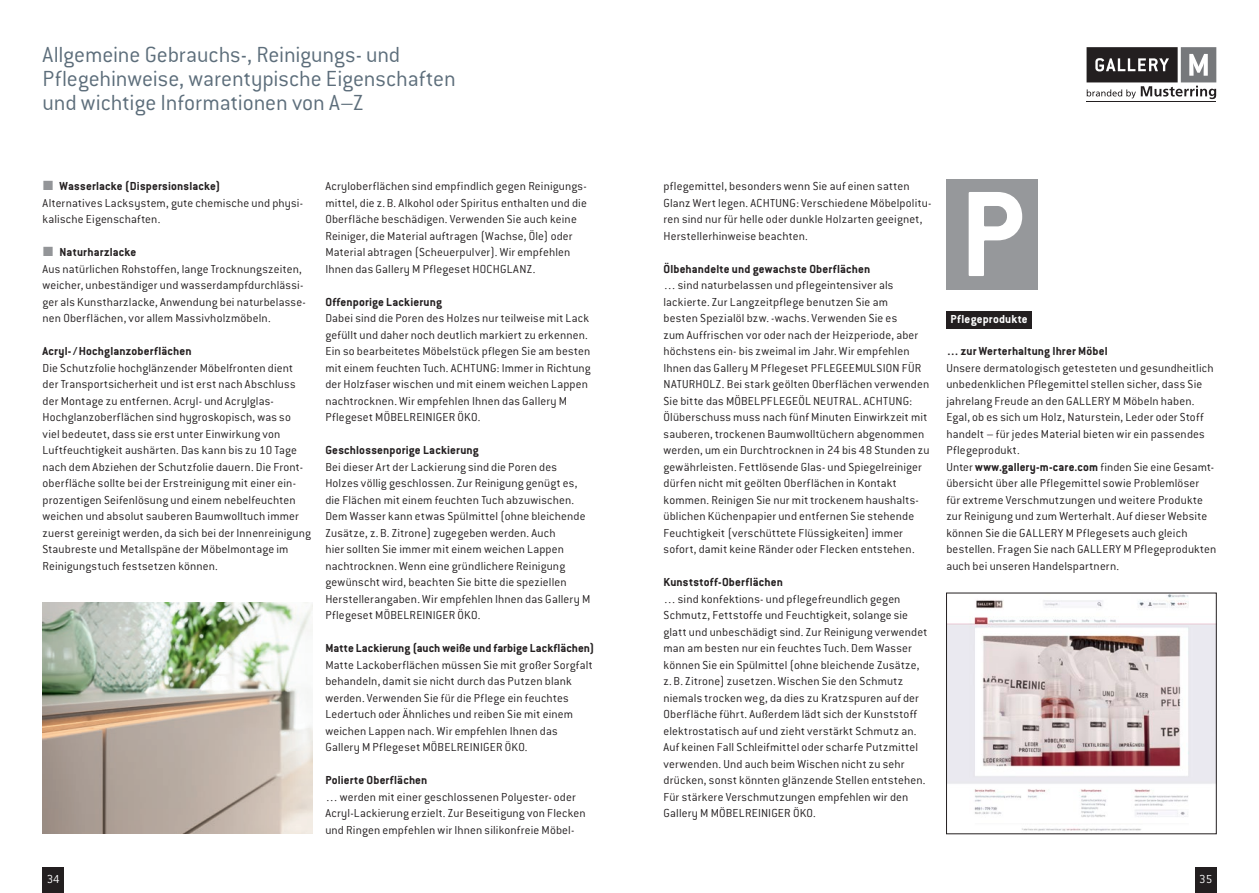
<style>
.page{position:relative;width:1259px;height:893px;background:#fff}
.page>*{position:absolute;margin:0;border:0;box-sizing:border-box;transform-origin:0 0}
.t1{font:700 133.5px "Conduit ITC Std";color:#fff}
.t2{font:300 24px/24px "Conduit ITC Std";letter-spacing:-.005em;color:#5d6e7b}
.t3{font:300 12.75px/16.5px "Conduit ITC Std";letter-spacing:.01em;color:#231f20}
.t4{font:700 12.75px "Conduit ITC Std";letter-spacing:.01em;color:#231f20}
.t5{font:700 12.75px "Conduit ITC Std";letter-spacing:.015em;color:#fff}
.t6{font:300 12.75px "Conduit ITC Std";color:#fff}
.s1{font-weight:700}
</style>
<div class="page">
<div style="left:43px;top:867px;width:21px;height:26px;background:#231f20"></div>
<div style="left:1195px;top:867px;width:21px;height:26px;background:#231f20"></div>
<svg style="left:1086px;top:47px;width:130px;height:52px"></svg>
<hr style="left:1086px;top:101px;width:130px;height:1px;background:#231f20">
<img style="left:43px;top:603px;width:270px;height:231px">
<div style="left:946px;top:179px;width:91px;height:110px;background:#96989b"></div>
<img style="left:948px;top:595px;width:266px;height:236px">
<div style="left:946px;top:311px;width:86px;height:17px;background:#231f20"></div>
<h2 class="t2" style="left:43px;top:42px;width:415px">Allgemeine Gebrauchs-, Reinigungs- und<br>Pflegehinweise, warentypische Eigenschaften und wichtige Informationen von A–Z</h2>
<p class="t4" style="left:60px;top:179px;width:162px">Wasserlacke (Dispersionslacke)</p>
<p class="t3" style="left:43px;top:194px;width:262px">Alternatives Lacksystem, gute chemische und physi&shy;kalische Eigenschaften.</p>
<p class="t4" style="left:60px;top:245px;width:78px">Naturharzlacke</p>
<p class="t3" style="left:43px;top:260px;width:265px">Aus natürlichen Rohstoffen, lange Trocknungszeiten, weicher, unbeständiger und wasserdampfdurchlässi&shy;ger als Kunstharzlacke, Anwendung bei naturbelasse&shy;nen Oberflächen, vor allem Massivholzmöbeln.</p>
<p class="t4" style="left:43px;top:344px;width:151px">Acryl-/Hochglanzoberflächen</p>
<p class="t3" style="left:43px;top:359px;width:270px">Die Schutzfolie hochglänzender Möbelfronten dient der Transportsicherheit und ist erst nach Abschluss der Montage zu entfernen. Acryl- und Acrylglas-Hochglanzoberflächen sind hygroskopisch, was so viel bedeutet, dass sie erst unter Einwirkung von Luftfeuchtigkeit aushärten. Das kann bis zu 10 Tage nach dem Abziehen der Schutzfolie dauern. Die Front&shy;oberfläche sollte bei der Erstreinigung mit einer ein&shy;prozentigen Seifenlösung und einem nebelfeuchten weichen und absolut sauberen Baumwolltuch immer zuerst gereinigt werden, da sich bei der Innenreinigung Staubreste und Metallspäne der Möbelmontage im Reinigungstuch festsetzen können.</p>
<p class="t3" style="left:325px;top:178px;width:263px">Acryloberflächen sind empfindlich gegen Reinigungs&shy;mittel, die z.B. Alkohol oder Spiritus enthalten und die Oberfläche beschädigen. Verwenden Sie auch keine Reiniger, die Material auftragen (Wachse, Öle) oder Material abtragen (Scheuerpulver). Wir empfehlen Ihnen das Gallery M Pflegeset HOCHGLANZ.</p>
<p class="t4" style="left:325px;top:294px;width:118px">Offenporige Lackierung</p>
<p class="t3" style="left:325px;top:310px;width:267px">Dabei sind die Poren des Holzes nur teilweise mit Lack gefüllt und daher noch deutlich markiert zu erkennen.<br>Ein so bearbeitetes Möbelstück pflegen Sie am besten mit einem feuchten Tuch. ACHTUNG: Immer in Richtung der Holzfaser wischen und mit einem weichen Lappen nachtrocknen. Wir empfehlen Ihnen das Gallery M Pflegeset MÖBELREINIGER ÖKO.</p>
<p class="t4" style="left:325px;top:443px;width:155px">Geschlossenporige Lackierung</p>
<p class="t3" style="left:325px;top:458px;width:266px">Bei dieser Art der Lackierung sind die Poren des Holzes völlig geschlossen. Zur Reinigung genügt es, die Flächen mit einem feuchten Tuch abzuwischen.<br>Dem Wasser kann etwas Spülmittel (ohne bleichende Zusätze, z.B. Zitrone) zugegeben werden. Auch<br>hier sollten Sie immer mit einem weichen Lappen nachtrocknen. Wenn eine gründlichere Reinigung gewünscht wird, beachten Sie bitte die speziellen Herstellerangaben. Wir empfehlen Ihnen das Gallery M Pflegeset MÖBELREINIGER ÖKO.</p>
<p class="t4" style="left:325px;top:641px;width:271px">Matte Lackierung (auch weiße und farbige Lackflächen)</p>
<p class="t3" style="left:325px;top:656px;width:269px">Matte Lackoberflächen müssen Sie mit großer Sorgfalt behandeln, damit sie nicht durch das Putzen blank werden. Verwenden Sie für die Pflege ein feuchtes Ledertuch oder Ähnliches und reiben Sie mit einem weichen Lappen nach. Wir empfehlen Ihnen das Gallery M Pflegeset MÖBELREINIGER ÖKO.</p>
<p class="t4" style="left:325px;top:773px;width:104px">Polierte Oberflächen</p>
<p class="t3" style="left:325px;top:788px;width:262px">…werden mit einer geschlossenen Polyester- oder<br>Acryl-Lackierung erzielt. Zur Beseitigung von Flecken und Ringen empfehlen wir Ihnen silikonfreie Möbel-</p>
<p class="t3" style="left:663px;top:178px;width:269px">pflegemittel, besonders wenn Sie auf einen satten Glanz Wert legen. ACHTUNG: Verschiedene Möbelpolitu&shy;ren sind nur für helle oder dunkle Holzarten geeignet, Herstellerhinweise beachten.</p>
<p class="t4" style="left:663px;top:261px;width:208px">Ölbehandelte und gewachste Oberflächen</p>
<p class="t3" style="left:663px;top:277px;width:267px">…sind naturbelassen und pflegeintensiver als lackierte. Zur Langzeitpflege benutzen Sie am<br>besten Spezialöl bzw. -wachs. Verwenden Sie es<br>zum Auffrischen vor oder nach der Heizperiode, aber höchstens ein- bis zweimal im Jahr. Wir empfehlen Ihnen das Gallery M Pflegeset PFLEGEEMULSION FÜR NATURHOLZ. Bei stark geölten Oberflächen verwenden Sie bitte das MÖBELPFLEGEÖL NEUTRAL. ACHTUNG:<br>Ölüberschuss muss nach fünf Minuten Einwirkzeit mit sauberen, trockenen Baumwolltüchern abgenommen werden, um ein Durchtrocknen in 24 bis 48 Stunden zu gewährleisten. Fettlösende Glas- und Spiegelreiniger dürfen nicht mit geölten Oberflächen in Kontakt kommen. Reinigen Sie nur mit trockenem haushalts&shy;üblichen Küchenpapier und entfernen Sie stehende Feuchtigkeit (verschüttete Flüssigkeiten) immer sofort, damit keine Ränder oder Flecken entstehen.</p>
<p class="t4" style="left:663px;top:575px;width:121px">Kunststoff-Oberflächen</p>
<p class="t3" style="left:663px;top:590px;width:265px">…sind konfektions- und pflegefreundlich gegen Schmutz, Fettstoffe und Feuchtigkeit, solange sie glatt und unbeschädigt sind. Zur Reinigung verwendet man am besten nur ein feuchtes Tuch. Dem Wasser können Sie ein Spülmittel (ohne bleichende Zusätze, z.B. Zitrone) zusetzen. Wischen Sie den Schmutz niemals trocken weg, da dies zu Kratzspuren auf der Oberfläche führt. Außerdem lädt sich der Kunststoff elektrostatisch auf und zieht verstärkt Schmutz an.<br>Auf keinen Fall Schleifmittel oder scharfe Putzmittel verwenden. Und auch beim Wischen nicht zu sehr drücken, sonst könnten glänzende Stellen entstehen.<br>Für stärkere Verschmutzungen empfehlen wir den Gallery M MÖBELREINIGER ÖKO.</p>
<h1 class="t1" style="left:959px;top:154px;width:66px">P</h1>
<p class="t5" style="left:950px;top:311px;width:79px">Pflegeprodukte</p>
<p class="t4" style="left:946px;top:344px;width:163px">…zur Werterhaltung Ihrer Möbel</p>
<p class="t3" style="left:946px;top:359px;width:272px">Unsere dermatologisch getesteten und gesundheitlich unbedenklichen Pflegemittel stellen sicher, dass Sie jahrelang Freude an den GALLERY M Möbeln haben.<br>Egal, ob es sich um Holz, Naturstein, Leder oder Stoff handelt – für jedes Material bieten wir ein passendes Pflegeprodukt.<br>Unter <span class="s1">www.gallery-m-care.com</span> finden Sie eine Gesamt&shy;übersicht über alle Pflegemittel sowie Problemlöser<br>für extreme Verschmutzungen und weitere Produkte zur Reinigung und zum Werterhalt. Auf dieser Website können Sie die GALLERY M Pflegesets auch gleich bestellen. Fragen Sie nach GALLERY M Pflegeprodukten auch bei unseren Handelspartnern.</p>
<p class="t6" style="left:47px;top:871px;width:15px">34</p>
<p class="t6" style="left:1199px;top:871px;width:15px">35</p>
</div>
